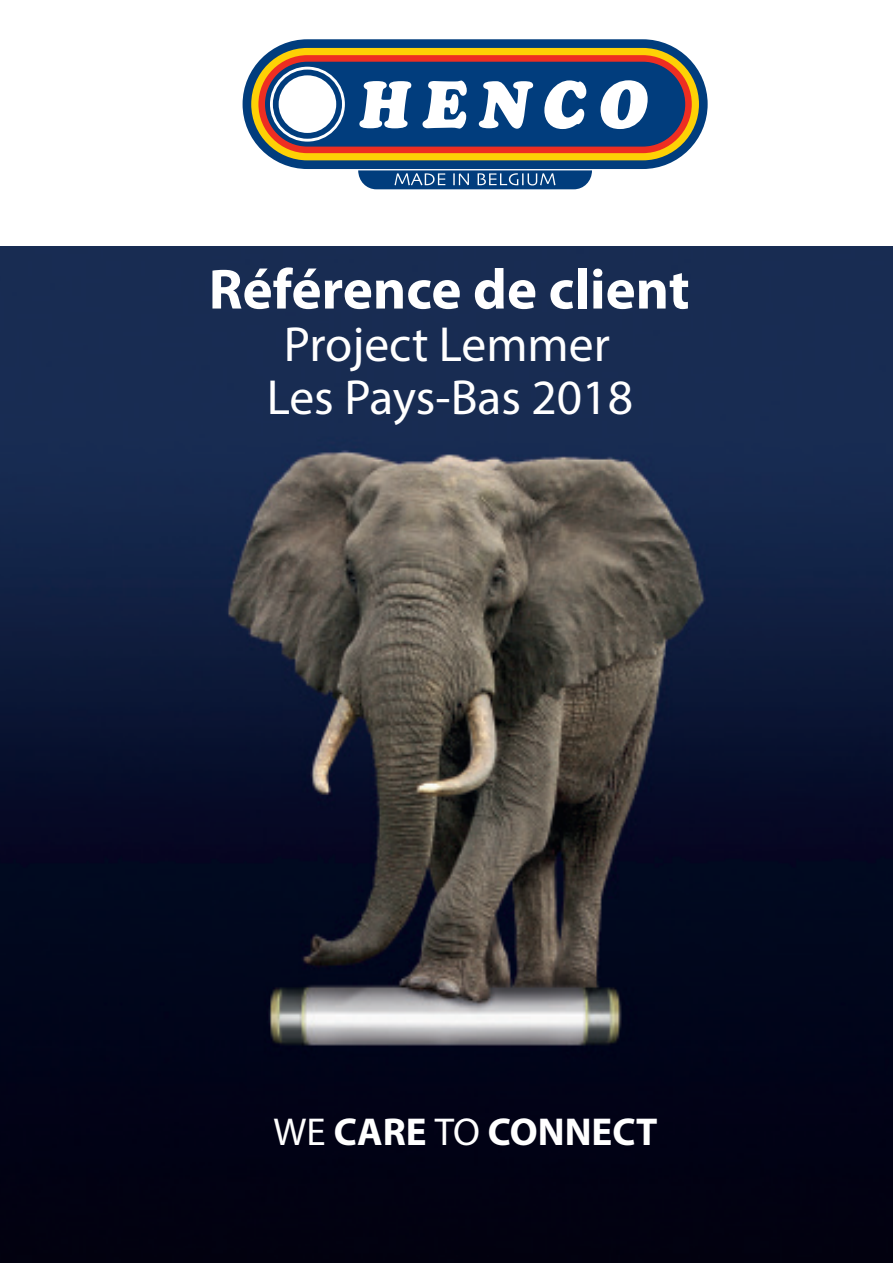
<style>
.page{position:relative;width:893px;height:1263px;background:#fff}
.page>*{position:absolute;margin:0;border:0;box-sizing:border-box;transform-origin:0 0}
.t1{font:700 57px "Myriad Pro";color:#fff}
.t2{font:49.5px "Myriad Pro";color:#fff}
.t3{font:700 39px "Myriad Pro";color:#fff}
.s1{font-weight:400}
</style>
<div class="page">
<img style="left:0;top:246px;width:893px;height:1017px">
<div style="left:243px;top:39px;width:465px;height:130px;background:#013d7d;border-radius:65px"></div>
<div style="left:251px;top:48px;width:448px;height:112px;background:#fed105;border-radius:56px"></div>
<div style="left:258px;top:55px;width:434px;height:98px;background:#ee2e22;border-radius:49px"></div>
<div style="left:266px;top:62px;width:418px;height:84px;background:#013d7d;border-radius:42px"></div>
<div style="left:265px;top:62px;width:420px;height:85px;border:1px solid #013d7d;border-radius:42px"></div>
<svg style="left:270px;top:67px;width:75px;height:75px"></svg>
<div style="left:273px;top:70px;width:69px;height:69px;background:#013d7d;border-radius:50%"></div>
<svg style="left:359px;top:81px;width:52px;height:47px"></svg>
<svg style="left:422px;top:81px;width:45px;height:48px"></svg>
<svg style="left:479px;top:81px;width:54px;height:48px"></svg>
<svg style="left:544px;top:80px;width:42px;height:49px"></svg>
<svg style="left:601px;top:80px;width:47px;height:49px"></svg>
<div style="left:279px;top:75px;width:57px;height:58px;background:#fff;border-radius:50%"></div>
<svg style="left:358px;top:170px;width:234px;height:19px;background:#2b5d92"></svg>
<p class="t1" style="left:209px;top:257px;width:482px">Référence de client</p>
<p class="t2" style="left:284px;top:314px;width:327px">Project Lemmer</p>
<p class="t2" style="left:267px;top:366px;width:368px">Les Pays-Bas 2018</p>
<p class="t3" style="left:274px;top:1109px;width:385px"><span class="s1">WE</span> CARE <span class="s1">TO</span> CONNECT</p>
</div>
